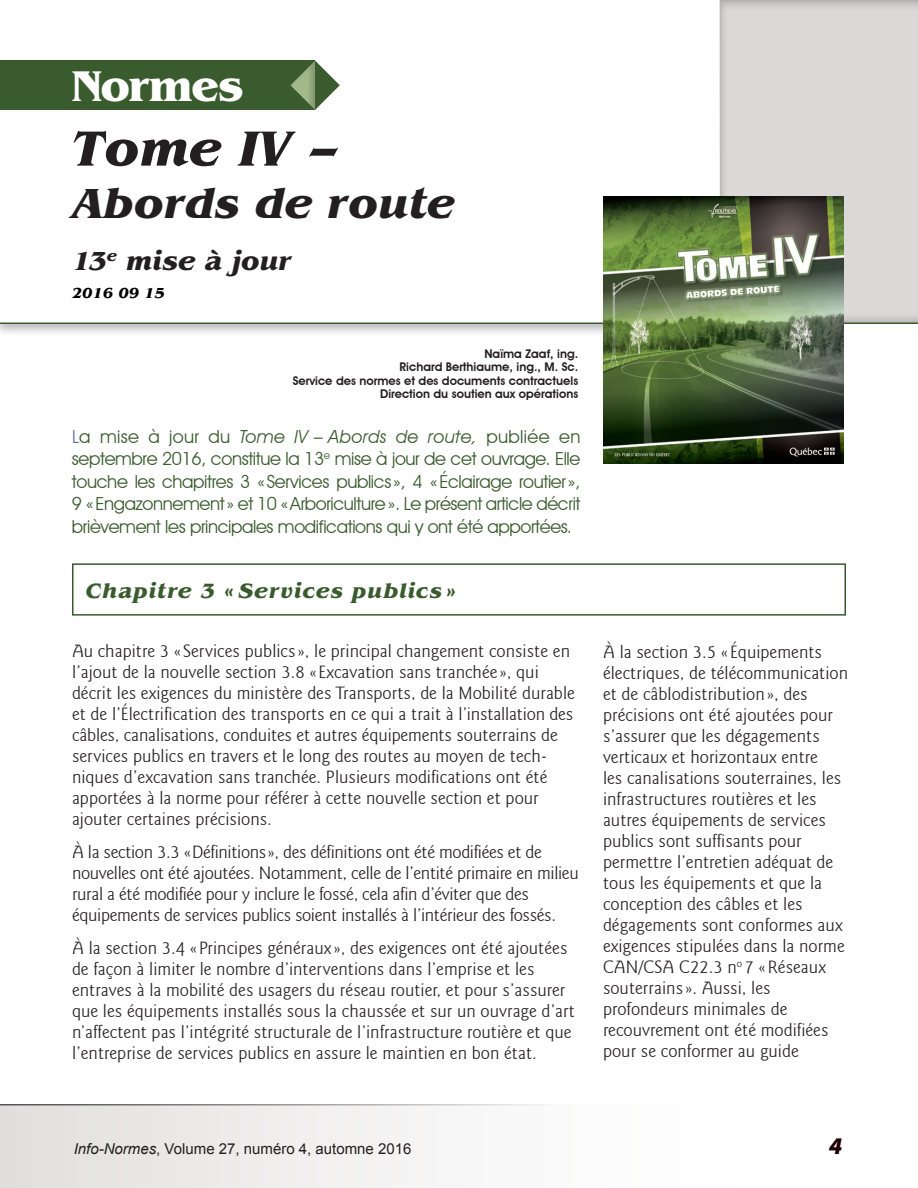
<style>
.page{position:relative;width:918px;height:1188px;background:#fff}
.page>*{position:absolute;margin:0;border:0;box-sizing:border-box;transform-origin:0 0}
.t1{font:italic 700 51px "Benguiat";color:#231f20}
.t2{font:700 45px "Benguiat";letter-spacing:-.025em;color:#fff}
.t3{font:italic 700 43.5px "Benguiat";color:#231f20}
.t4{font:italic 700 27px "Benguiat";color:#231f20}
.t5{font:italic 900 24px "Myriad Pro";color:#200008}
.t6{font:italic 700 21.3px "Benguiat";letter-spacing:.04em;color:#3a5b2e}
.t7{font:300 18px/21px "Goudy Sans IT Cby BT";color:#231f20}
.t8{font:18px/22.5px "Avant Garde IT Cby BT";letter-spacing:-.02em;color:#3a5b2e;text-align:justify}
.t9{font:300 18px/21px "Goudy Sans IT Cby BT";letter-spacing:-.02em;color:#231f20}
.t10{font:15px "Arial";color:#231f20}
.t11{font:italic 700 15px "Benguiat";color:#000}
.t12{font:600 12px/13.5px "Avant Garde IT Cby BT";color:#231f20;text-align:right}
.s1{color:#626ea5}
.s2{font-style:italic}
</style>
<div class="page">
<div style="left:680px;top:0;width:238px;height:325px;background:#dcd8d7"></div>
<div style="left:0;top:0;width:728px;height:337px;background:#231f20;opacity:.3"></div>
<div style="left:0;top:0;width:720px;height:324px;background:#fff"></div>
<div style="left:0;top:60px;width:315px;height:50px;background:#3a5b2e"></div>
<svg style="left:290px;top:60px;width:50px;height:50px"></svg>
<hr style="left:0;top:322px;width:918px;height:2px;background:#3a5b2e">
<div style="left:0;top:1105px;width:765px;height:83px;background:linear-gradient(to right,#e4e0e0,#fff)"></div>
<hr style="left:0;top:1104px;width:554px;height:2px;background:#54555a">
<img style="left:603px;top:196px;width:241px;height:268px">
<div style="left:72px;top:563px;width:774px;height:53px;border:2px solid #3a5b2e"></div>
<h2 class="t2" style="left:72px;top:60px;width:173px">Normes</h2>
<h1 class="t1" style="left:72px;top:119px;width:270px">Tome IV –</h1>
<h3 class="t3" style="left:72px;top:178px;width:384px">Abords de route</h3>
<h3 class="t4" style="left:72px;top:245px;width:221px">13<sup>e</sup> mise à jour</h3>
<p class="t11" style="left:72px;top:284px;width:94px">2016 09 15</p>
<p class="t12" style="left:293px;top:347px;width:287px">Naïma Zaaf, ing.<br>Richard Berthiaume, ing., M. Sc.<br>Service des normes et des documents contractuels Direction du soutien aux opérations</p>
<p class="t8" style="left:72px;top:425px;width:510px"><span class="s1">L</span>a mise à jour du <span class="s2">Tome IV – Abords de route,</span> publiée en septembre 2016, constitue la 13<sup>e</sup> mise à jour de cet ouvrage. Elle touche les chapitres 3 «Services publics», 4 «Éclairage routier», 9 «Engazonnement» et 10 «Arboriculture». Le présent article décrit brièvement les principales modifications qui y ont été apportées.</p>
<p class="t6" style="left:86px;top:578px;width:372px">Chapitre 3 « Services publics »</p>
<p class="t7" style="left:72px;top:641px;width:505px">Au chapitre 3 « Services publics », le principal changement consiste en l’ajout de la nouvelle section 3.8 « Excavation sans tranchée », qui décrit les exigences du ministère des Transports, de la Mobilité durable et de l’Électrification des transports en ce qui a trait à l’installation des câbles, canalisations, conduites et autres équipements souterrains de services publics en travers et le long des routes au moyen de tech&shy;niques d’excavation sans tranchée. Plusieurs modifications ont été apportées à la norme pour référer à cette nouvelle section et pour ajouter certaines précisions.</p>
<p class="t9" style="left:72px;top:842px;width:508px">À la section 3.3 «Définitions», des définitions ont été modifiées et de nouvelles ont été ajoutées. Notamment, celle de l’entité primaire en milieu rural a été modifiée pour y inclure le fossé, cela afin d’éviter que des équipements de services publics soient installés à l’intérieur des fossés.</p>
<p class="t7" style="left:72px;top:938px;width:504px">À la section 3.4 «Principes généraux », des exigences ont été ajoutées de façon à limiter le nombre d’interventions dans l’emprise et les entraves à la mobilité des usagers du réseau routier, et pour s’assurer que les équipements installés sous la chaussée et sur un ouvrage d’art n’affectent pas l’intégrité structurale de l’infrastructure routière et que l’entreprise de services publics en assure le maintien en bon état.</p>
<p class="t7" style="left:603px;top:641px;width:247px">À la section 3.5 « Équipements électriques, de télécommunication et de câblodistribution», des précisions ont été ajoutées pour s’assurer que les dégagements verticaux et horizontaux entre<br>les canalisations souterraines, les infrastructures routières et les autres équipements de services publics sont suffisants pour permettre l’entretien adéquat de tous les équipements et que la conception des câbles et les dégagements sont conformes aux exigences stipulées dans la norme<br>CAN/CSA C22.3 n<sup>o</sup> 7 «Réseaux souterrains ». Aussi, les profondeurs minimales de recouvrement ont été modifiées pour se conformer au guide</p>
<p class="t10" style="left:74px;top:1139px;width:339px"><span class="s2">Info-Normes</span>, Volume 27, numéro 4, automne 2016</p>
<h3 class="t5" style="left:829px;top:1130px;width:15px">4</h3>
</div>
